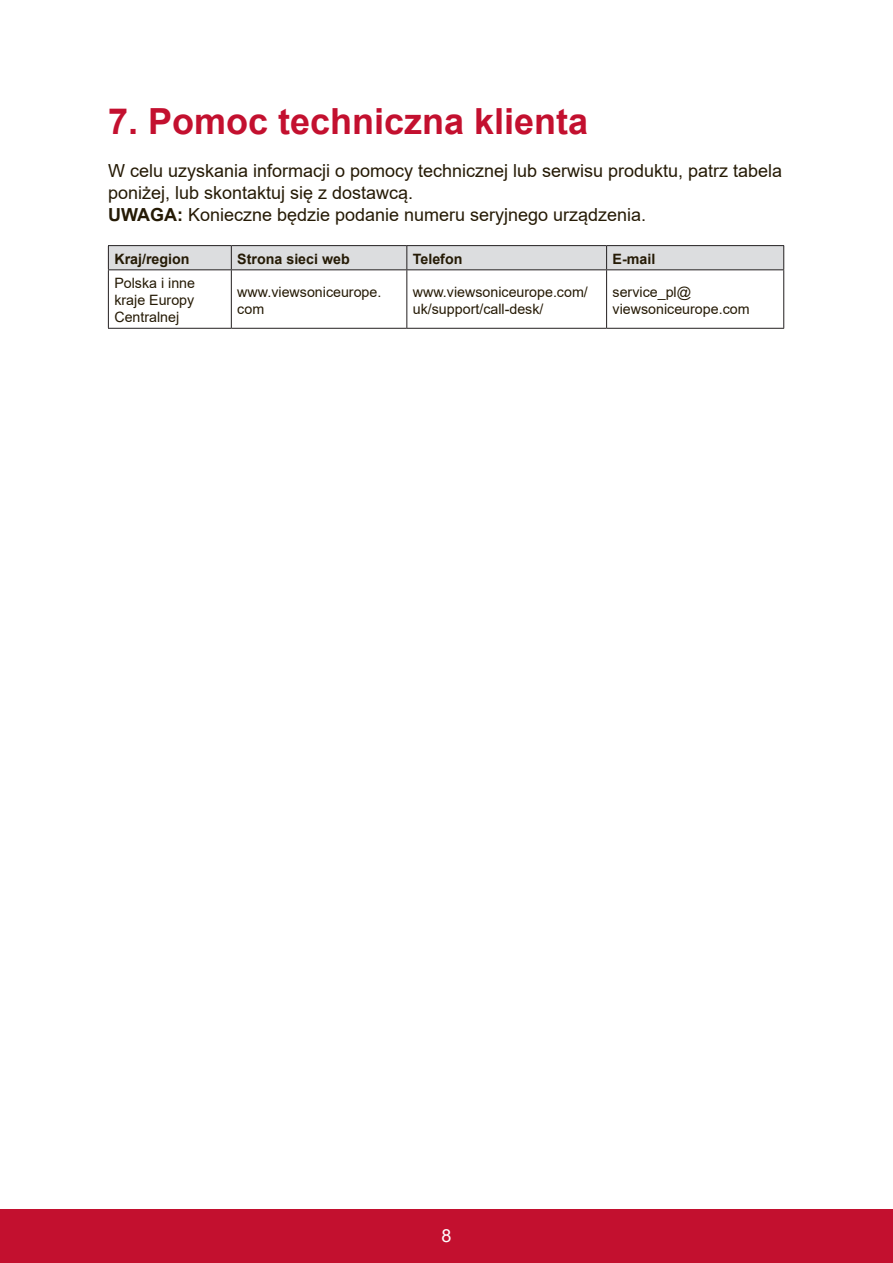
<style>
.page{position:relative;width:893px;height:1263px;background:#fff}
.page>*{position:absolute;margin:0;border:0;box-sizing:border-box;transform-origin:0 0}
.t1{font:700 36px "Arial";color:#c3102f}
.t2{font:18px/21.6px "Arial";color:#251a05}
.t3{font:18px "Arial";color:#fff}
.t4{font:14.25px/17.1px "Arial";color:#251a05}
.t5{font:700 14.25px "Arial";color:#251a05}
.s1{font-weight:700}
</style>
<div class="page">
<div style="left:0;top:1210px;width:893px;height:53px;background:#c3102f"></div>
<hr style="left:108px;top:245px;width:123px;height:1px;background:#231f20">
<hr style="left:231px;top:245px;width:176px;height:1px;background:#231f20">
<hr style="left:407px;top:245px;width:200px;height:1px;background:#231f20">
<hr style="left:607px;top:245px;width:177px;height:1px;background:#231f20">
<hr style="left:108px;top:270px;width:1px;height:58px;background:#231f20">
<hr style="left:783px;top:270px;width:1px;height:58px;background:#231f20">
<div style="left:108px;top:246px;width:676px;height:23px;background:#dcdddf"></div>
<hr style="left:108px;top:269px;width:123px;height:1px;background:#231f20">
<hr style="left:231px;top:270px;width:1px;height:58px;background:#231f20">
<hr style="left:231px;top:269px;width:176px;height:1px;background:#231f20">
<hr style="left:406px;top:270px;width:1px;height:58px;background:#231f20">
<hr style="left:407px;top:269px;width:200px;height:1px;background:#231f20">
<hr style="left:606px;top:270px;width:1px;height:58px;background:#231f20">
<hr style="left:607px;top:269px;width:177px;height:1px;background:#231f20">
<hr style="left:108px;top:328px;width:123px;height:1px;background:#231f20">
<hr style="left:231px;top:328px;width:176px;height:1px;background:#231f20">
<hr style="left:407px;top:328px;width:200px;height:1px;background:#231f20">
<hr style="left:607px;top:328px;width:177px;height:1px;background:#231f20">
<h1 class="t1" style="left:108px;top:96px;width:482px">7. Pomoc techniczna klienta</h1>
<p class="t2" style="left:108px;top:160px;width:676px">W celu uzyskania informacji o pomocy technicznej lub serwisu produktu, patrz tabela poniżej, lub skontaktuj się z dostawcą.<br><span class="s1">UWAGA:</span> Konieczne będzie podanie numeru seryjnego urządzenia.</p>
<p class="t5" style="left:114px;top:249px;width:77px">Kraj/region</p>
<p class="t5" style="left:237px;top:249px;width:114px">Strona sieci web</p>
<p class="t5" style="left:413px;top:249px;width:51px">Telefon</p>
<p class="t5" style="left:613px;top:249px;width:44px">E-mail</p>
<p class="t4" style="left:114px;top:274px;width:82px;text-align:justify">Polska i inne kraje Europy Centralnej</p>
<p class="t4" style="left:237px;top:283px;width:146px">www.viewsoniceurope. com</p>
<p class="t4" style="left:413px;top:283px;width:177px">www.viewsoniceurope.com/ uk/support/call-desk/</p>
<p class="t4" style="left:613px;top:283px;width:138px">service_pl@ viewsoniceurope.com</p>
<p class="t3" style="left:441px;top:1223px;width:12px">8</p>
</div>
